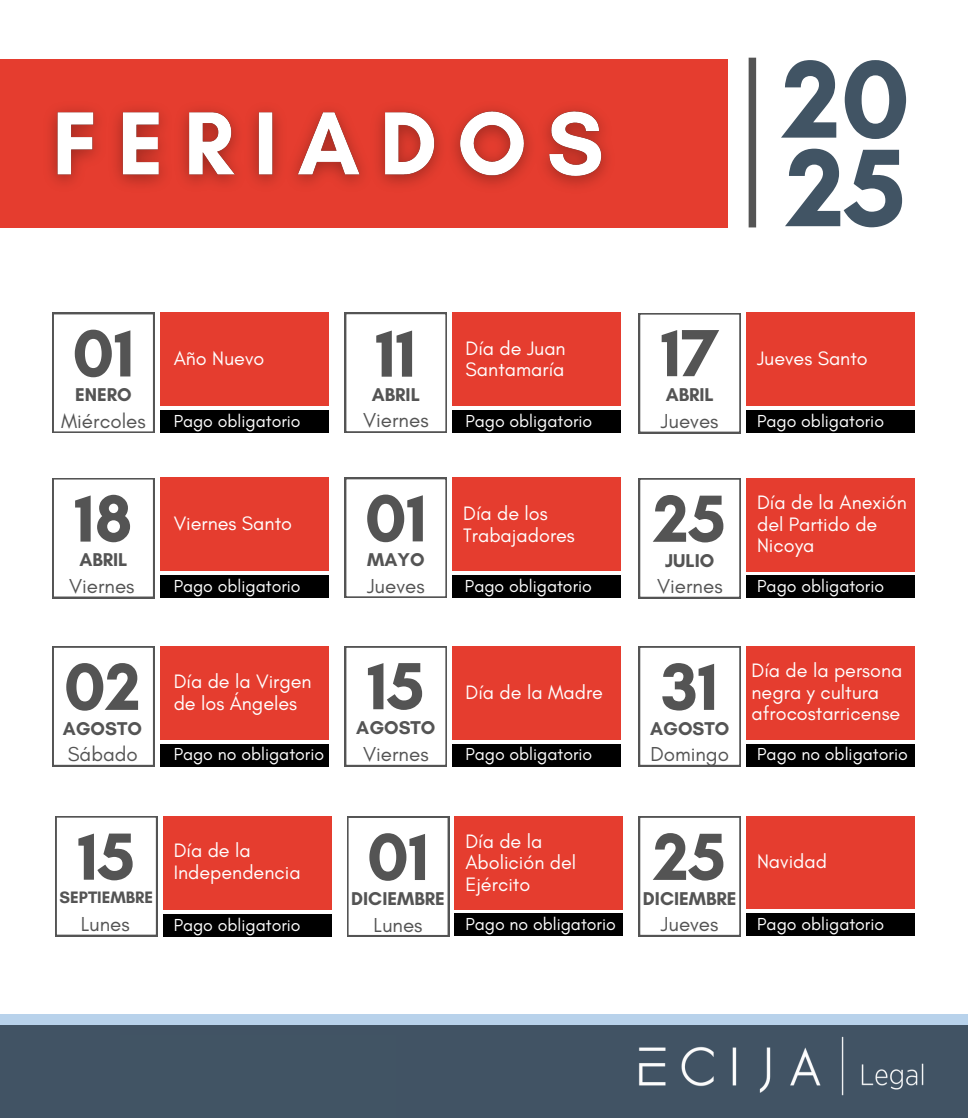
<style>
.page{position:relative;width:968px;height:1118px;background:#fff}
.page>*{position:absolute;margin:0;border:0;box-sizing:border-box;transform-origin:0 0}
.t1{font:700 112.3px/88.5px "Glacial Indifference";color:#415464}
.t2{font:700 67.8px "Glacial Indifference";color:#545454}
.t3{font:20.6px "Glacial Indifference";color:#545454}
.t4{font:19.8px/21.4px "Glacial Indifference";color:#fff}
.t5{font:700 18.9px "Glacial Indifference";color:#545454}
.t6{font:17.7px "Glacial Indifference";color:#fff}
.t7{font:700 16.9px "Glacial Indifference";color:#545454}
</style>
<div class="page">
<div style="left:748px;top:58px;width:8px;height:169px;background:#545454"></div>
<div style="left:0;top:59px;width:727px;height:168px;background:#e53d2f"></div>
<div style="left:0;top:1014px;width:968px;height:33px;background:#b8d2eb"></div>
<div style="left:0;top:1024px;width:968px;height:93px;background:#415364"></div>
<img style="left:574px;top:1024px;width:394px;height:72px">
<div style="left:454px;top:816px;width:169px;height:93px;background:#e53d2f"></div>
<div style="left:454px;top:913px;width:169px;height:22px;background:#000"></div>
<svg style="left:347px;top:816px;width:102px;height:120px"></svg>
<div style="left:163px;top:816px;width:168px;height:93px;background:#e53d2f"></div>
<div style="left:163px;top:913px;width:168px;height:23px;background:#000"></div>
<svg style="left:55px;top:816px;width:102px;height:120px"></svg>
<div style="left:746px;top:816px;width:168px;height:93px;background:#e53d2f"></div>
<div style="left:746px;top:913px;width:168px;height:22px;background:#000"></div>
<svg style="left:638px;top:816px;width:102px;height:120px"></svg>
<div style="left:452px;top:477px;width:169px;height:94px;background:#e53d2f"></div>
<div style="left:452px;top:575px;width:168px;height:23px;background:#000"></div>
<svg style="left:345px;top:478px;width:102px;height:120px"></svg>
<div style="left:160px;top:478px;width:168px;height:93px;background:#e53d2f"></div>
<div style="left:160px;top:575px;width:168px;height:23px;background:#000"></div>
<svg style="left:52px;top:478px;width:102px;height:120px"></svg>
<div style="left:746px;top:478px;width:168px;height:93px;background:#e53d2f"></div>
<div style="left:746px;top:575px;width:168px;height:23px;background:#000"></div>
<svg style="left:638px;top:478px;width:102px;height:120px"></svg>
<div style="left:452px;top:646px;width:169px;height:93px;background:#e53d2f"></div>
<div style="left:452px;top:743px;width:168px;height:23px;background:#000"></div>
<svg style="left:345px;top:646px;width:102px;height:120px"></svg>
<div style="left:160px;top:646px;width:168px;height:93px;background:#e53d2f"></div>
<div style="left:160px;top:743px;width:168px;height:23px;background:#000"></div>
<svg style="left:52px;top:646px;width:102px;height:120px"></svg>
<div style="left:746px;top:646px;width:168px;height:93px;background:#e53d2f"></div>
<div style="left:746px;top:743px;width:168px;height:23px;background:#000"></div>
<svg style="left:638px;top:646px;width:102px;height:120px"></svg>
<div style="left:452px;top:312px;width:169px;height:93px;background:#e53d2f"></div>
<div style="left:452px;top:410px;width:168px;height:23px;background:#000"></div>
<svg style="left:345px;top:313px;width:102px;height:120px"></svg>
<div style="left:160px;top:313px;width:168px;height:93px;background:#e53d2f"></div>
<div style="left:160px;top:410px;width:168px;height:23px;background:#000"></div>
<svg style="left:52px;top:313px;width:102px;height:120px"></svg>
<div style="left:746px;top:313px;width:168px;height:93px;background:#e53d2f"></div>
<div style="left:746px;top:410px;width:168px;height:23px;background:#000"></div>
<svg style="left:638px;top:313px;width:102px;height:120px"></svg>
<img style="left:50px;top:108px;width:558px;height:78px">
<h4 class="t1" style="left:782px;top:54px;width:129px">20<br>25</h4>
<h4 class="t2" style="left:72px;top:312px;width:64px">01</h4>
<h4 class="t5" style="left:75px;top:383px;width:58px">ENERO</h4>
<h4 class="t4" style="left:174px;top:347px;width:92px">Año Nuevo</h4>
<h3 class="t3" style="left:61px;top:408px;width:86px">Miércoles</h3>
<p class="t6" style="left:174px;top:410px;width:128px">Pago obligatorio</p>
<h4 class="t2" style="left:661px;top:312px;width:59px">17</h4>
<h4 class="t5" style="left:665px;top:383px;width:50px">ABRIL</h4>
<h4 class="t2" style="left:375px;top:312px;width:42px">11</h4>
<h4 class="t5" style="left:372px;top:383px;width:50px">ABRIL</h4>
<p class="t4" style="left:465px;top:337px;width:102px">Día de Juan<br>Santamaría</p>
<h5 class="t6" style="left:465px;top:410px;width:128px">Pago obligatorio</h5>
<h4 class="t4" style="left:757px;top:348px;width:112px">Jueves Santo</h4>
<h3 class="t3" style="left:363px;top:407px;width:67px">Viernes</h3>
<h4 class="t3" style="left:661px;top:408px;width:59px">Jueves</h4>
<p class="t6" style="left:757px;top:410px;width:128px">Pago obligatorio</p>
<p class="t2" style="left:74px;top:477px;width:59px">18</p>
<p class="t5" style="left:79px;top:548px;width:50px">ABRIL</p>
<h3 class="t4" style="left:174px;top:512px;width:120px">Viernes Santo</h3>
<h4 class="t3" style="left:69px;top:573px;width:67px">Viernes</h4>
<h4 class="t6" style="left:174px;top:575px;width:128px">Pago obligatorio</h4>
<p class="t2" style="left:365px;top:477px;width:64px">01</p>
<p class="t5" style="left:367px;top:548px;width:59px">MAYO</p>
<h3 class="t4" style="left:463px;top:502px;width:113px">Día de los<br>Trabajadores</h3>
<h4 class="t3" style="left:367px;top:573px;width:59px">Jueves</h4>
<h4 class="t6" style="left:465px;top:575px;width:128px">Pago obligatorio</h4>
<p class="t2" style="left:653px;top:477px;width:74px">25</p>
<p class="t5" style="left:665px;top:548px;width:51px">JULIO</p>
<h4 class="t3" style="left:657px;top:574px;width:67px">Viernes</h4>
<h3 class="t4" style="left:757px;top:492px;width:151px">Día de la Anexión del Partido de<br>Nicoya</h3>
<h4 class="t6" style="left:757px;top:575px;width:128px">Pago obligatorio</h4>
<h4 class="t2" style="left:64px;top:645px;width:78px">02</h4>
<h4 class="t5" style="left:63px;top:716px;width:81px">AGOSTO</h4>
<p class="t4" style="left:174px;top:670px;width:139px">Día de la Virgen de los Ángeles</p>
<h4 class="t2" style="left:367px;top:645px;width:59px">15</h4>
<h4 class="t5" style="left:356px;top:716px;width:81px">AGOSTO</h4>
<p class="t4" style="left:465px;top:681px;width:139px">Día de la Madre</p>
<h4 class="t2" style="left:661px;top:645px;width:58px">31</h4>
<h4 class="t5" style="left:650px;top:716px;width:81px">AGOSTO</h4>
<p class="t4" style="left:751px;top:660px;width:152px">Día de la persona negra y cultura afrocostarricense</p>
<h4 class="t3" style="left:68px;top:742px;width:72px">Sábado</h4>
<h3 class="t6" style="left:174px;top:743px;width:152px">Pago no obligatorio</h3>
<h4 class="t3" style="left:363px;top:742px;width:67px">Viernes</h4>
<h3 class="t6" style="left:465px;top:743px;width:128px">Pago obligatorio</h3>
<h4 class="t3" style="left:650px;top:742px;width:80px">Domingo</h4>
<h3 class="t6" style="left:757px;top:743px;width:152px">Pago no obligatorio</h3>
<h4 class="t2" style="left:78px;top:815px;width:59px">15</h4>
<h4 class="t7" style="left:60px;top:887px;width:95px">SEPTIEMBRE</h4>
<p class="t4" style="left:174px;top:839px;width:128px">Día de la<br>Independencia</p>
<p class="t2" style="left:367px;top:815px;width:64px">01</p>
<p class="t5" style="left:351px;top:886px;width:95px">DICIEMBRE</p>
<h1 class="t4" style="left:465px;top:830px;width:112px">Día de la<br>Abolición del<br>Ejército</h1>
<h4 class="t2" style="left:653px;top:815px;width:74px">25</h4>
<h4 class="t5" style="left:643px;top:886px;width:95px">DICIEMBRE</h4>
<p class="t4" style="left:757px;top:850px;width:71px">Navidad</p>
<h4 class="t3" style="left:81px;top:911px;width:50px">Lunes</h4>
<h3 class="t6" style="left:174px;top:913px;width:128px">Pago obligatorio</h3>
<h4 class="t3" style="left:373px;top:912px;width:50px">Lunes</h4>
<h3 class="t6" style="left:465px;top:913px;width:152px">Pago no obligatorio</h3>
<h4 class="t3" style="left:661px;top:911px;width:59px">Jueves</h4>
<h3 class="t6" style="left:757px;top:913px;width:128px">Pago obligatorio</h3>
</div>
